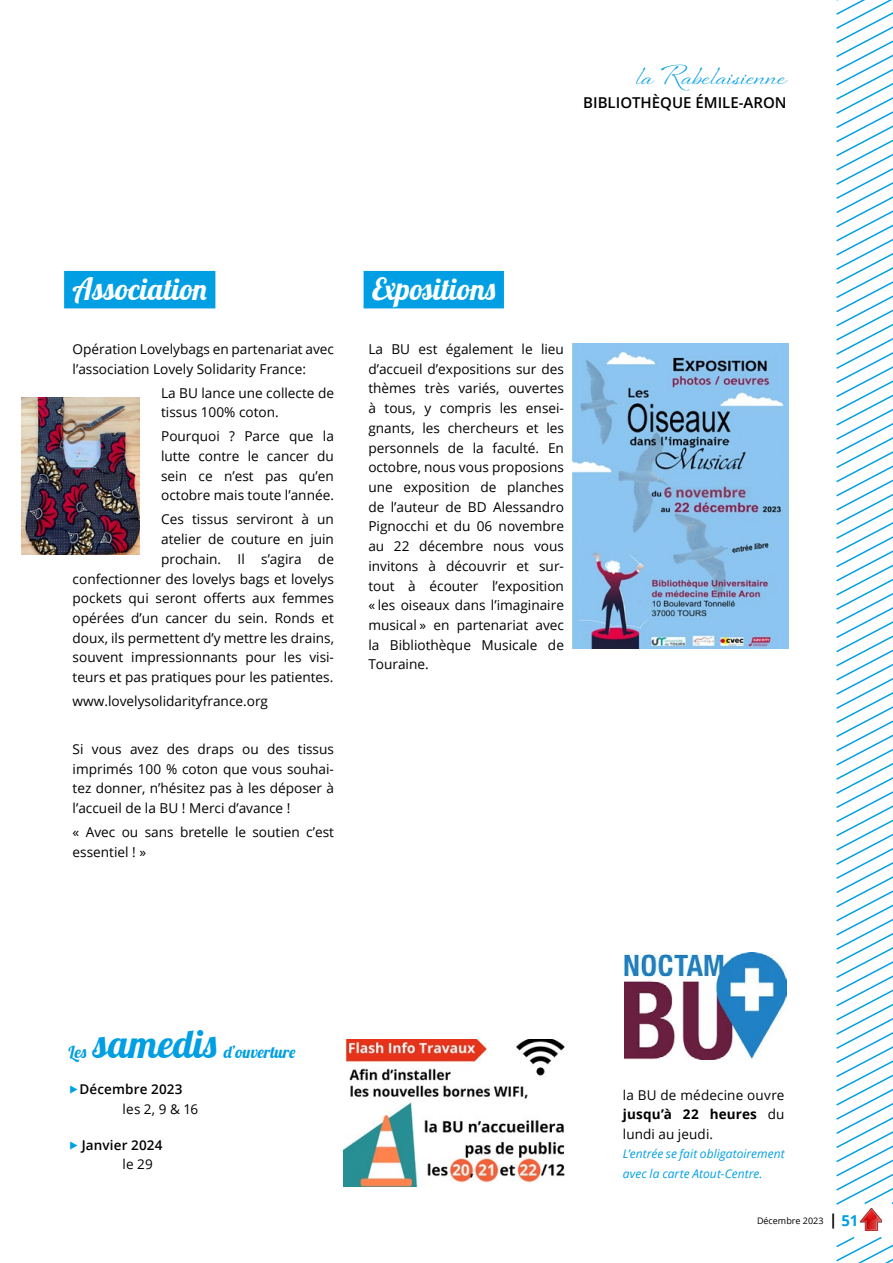
<style>
.page{position:relative;width:893px;height:1263px;background:#fff}
.page>*{position:absolute;margin:0;border:0;box-sizing:border-box;transform-origin:0 0}
.t1{font:39px "Lobster";color:#009fe3}
.t2{font:30px "Lobster";color:#fff}
.t3{font:25.5px "Sheila";color:#009fe3}
.t4{font:16.5px "Lobster";color:#009fe3}
.t5{font:600 15px "Open Sans";color:#000}
.t6{font:13.65px/19.6px "Open Sans";color:#000}
.t7{font:13.5px/19.5px "Open Sans";letter-spacing:.01em;color:#000;text-align:justify}
.t8{font:600 13.5px/19.5px "Open Sans";letter-spacing:.015em;color:#000}
.t9{font:italic 12px/19.5px "Open Sans";letter-spacing:.005em;color:#009fe3}
.t10{font:9px "Open Sans";color:#000}
.s1{font-family:"Courier Std";font-weight:400;font-size:18px;color:#009fe3}
.s2{font-weight:400}
.s3{font-weight:700}
.s4{font-weight:700;font-size:15px}
.s5{font-weight:700;font-size:15px;color:#009fe3}
</style>
<div class="page">
<img style="left:572px;top:344px;width:216px;height:305px">
<img style="left:22px;top:398px;width:118px;height:156px">
<img style="left:343px;top:1039px;width:222px;height:147px">
<img style="left:860px;top:1209px;width:22px;height:21px">
<svg style="left:836px;top:0;width:57px;height:1205px"></svg>
<svg style="left:836px;top:1237px;width:57px;height:26px"></svg>
<div style="left:364px;top:271px;width:140px;height:37px;background:#009fe3"></div>
<div style="left:64px;top:271px;width:151px;height:37px;background:#009fe3"></div>
<img style="left:624px;top:952px;width:162px;height:107px">
<h3 class="t3" style="left:637px;top:60px;width:151px">la Rabelaisienne</h3>
<p class="t5" style="left:583px;top:92px;width:205px">BIBLIOTHÈQUE ÉMILE-ARON</p>
<h2 class="t2" style="left:73px;top:270px;width:137px">Association</h2>
<p class="t6" style="left:73px;top:339px;width:263px">Opération Lovelybags en partenariat avec l’association Lovely Solidarity France:</p>
<p class="t6" style="left:161px;top:383px;width:174px">La BU lance une collecte de tissus 100% coton.</p>
<p class="t6" style="left:161px;top:426px;width:174px;text-align:justify">Pourquoi ? Parce que la lutte contre le cancer du sein ce n’est pas qu’en octobre mais toute l’année.</p>
<p class="t6" style="left:73px;top:509px;width:263px;text-align:right">Ces tissus serviront à un<br>atelier de couture en juin<br>prochain. Il s’agira de confectionner des lovelys bags et lovelys pockets qui seront offerts aux femmes opérées d’un cancer du sein. Ronds et doux, ils permettent d’y mettre les drains, souvent impressionnants pour les visi&shy;teurs et pas pratiques pour les patientes.</p>
<p class="t6" style="left:73px;top:691px;width:197px">www.lovelysolidarityfrance.org</p>
<p class="t6" style="left:73px;top:739px;width:263px;text-align:justify">Si vous avez des draps ou des tissus imprimés 100 % coton que vous souhai&shy;tez donner, n’hésitez pas à les déposer à l’accueil de la BU ! Merci d’avance !</p>
<p class="t6" style="left:73px;top:822px;width:263px">« Avec ou sans bretelle le soutien c’est essentiel ! »</p>
<h2 class="t2" style="left:372px;top:270px;width:126px">Expositions</h2>
<p class="t6" style="left:368px;top:339px;width:197px;text-align:justify">La BU est également le lieu d’accueil d’expositions sur des thèmes très variés, ouvertes à tous, y compris les ensei&shy;gnants, les chercheurs et les personnels de la faculté. En octobre, nous vous proposions une exposition de planches de l’auteur de BD Alessandro Pignocchi et du 06 novembre au 22 décembre nous vous invitons à découvrir et sur&shy;tout à écouter l’exposition « les oiseaux dans l’imaginaire musical » en partenariat avec la Bibliothèque Musicale de Touraine.</p>
<h1 class="t1" style="left:94px;top:1019px;width:126px">samedis</h1>
<p class="t4" style="left:224px;top:1042px;width:73px">d’ouverture</p>
<p class="t4" style="left:69px;top:1042px;width:20px">Les</p>
<p class="t8" style="left:123px;top:1079px;width:77px;text-indent:-54px"><span class="s1">▶</span>Décembre 2023 <span class="s2">les 2, 9 &amp; 16</span></p>
<p class="t8" style="left:123px;top:1135px;width:41px;text-indent:-54px"><span class="s1">▶</span>Janvier 2024 <span class="s2">le 29</span></p>
<p class="t7" style="left:623px;top:1085px;width:163px">la BU de médecine ouvre <span class="s3">jusqu’à 22 heures</span> du lundi au jeudi.</p>
<p class="t9" style="left:623px;top:1144px;width:163px">L’entrée se fait obligatoirement avec la carte Atout-Centre.</p>
<p class="t10" style="left:757px;top:1214px;width:103px">Décembre 2023 <span class="s4">|</span> <span class="s5">51</span></p>
</div>
